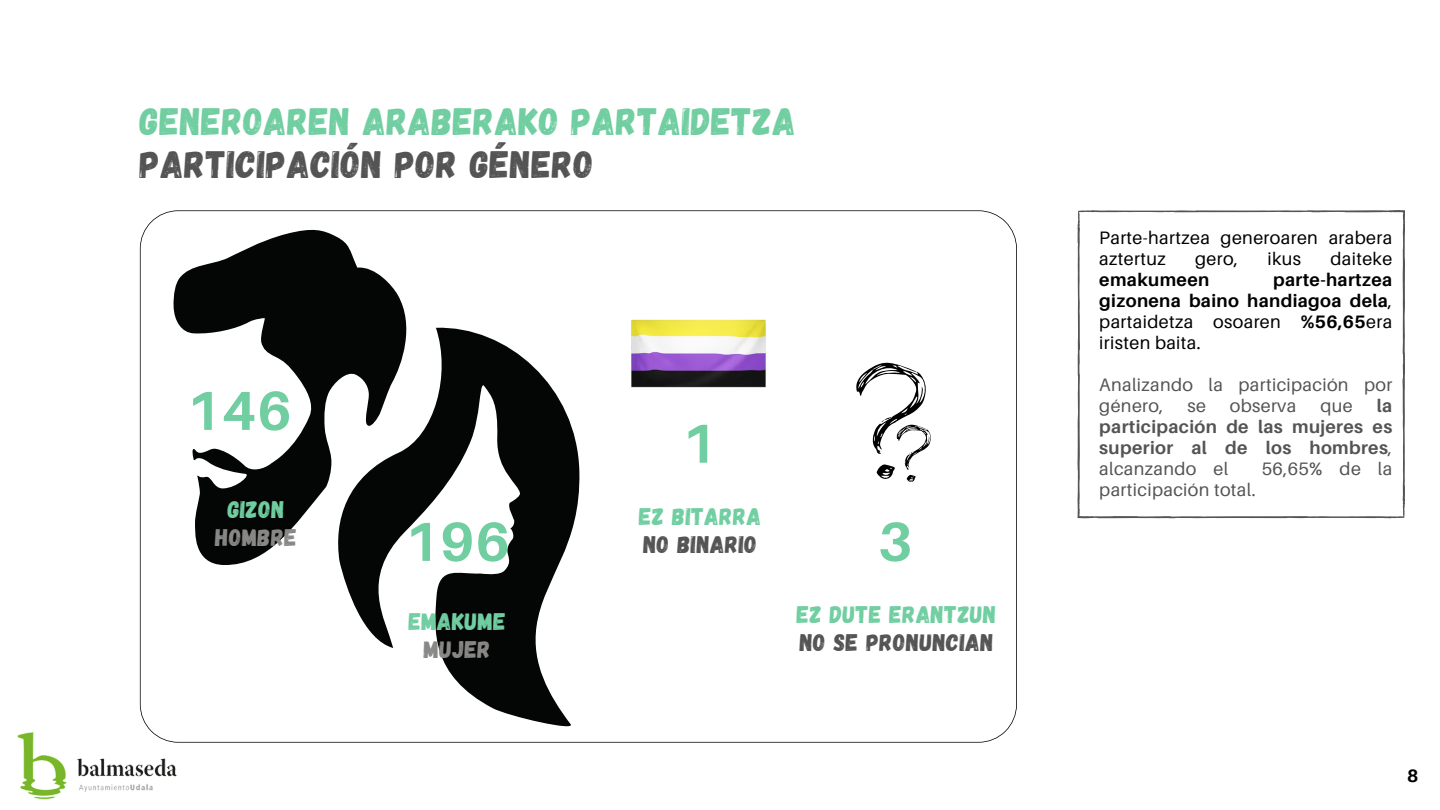
<style>
.page{position:relative;width:1440px;height:810px;background:#fff}
.page>*{position:absolute;margin:0;border:0;box-sizing:border-box;transform-origin:0 0}
.t1{font:700 55px "Aileron";letter-spacing:.02em;color:#70cea1}
.t2{font:38.2px/42.8px "Gagalin";letter-spacing:.02em;color:#70cea1}
.t3{font:24px/28.5px "Gagalin";letter-spacing:.02em;color:#70cea1}
.t4{font:24px/28.5px "Gagalin";letter-spacing:.02em;color:#898887;text-align:center}
.t5{font:700 18px/21px "Aileron";letter-spacing:.02em;color:#000;text-align:justify}
.t6{font:18px/21px "Aileron";letter-spacing:.02em;color:#545454}
.t7{font:700 18px/21px "Aileron";letter-spacing:.02em;color:#545454;text-align:justify}
.t8{font:18px/21px "Aileron";letter-spacing:.02em;color:#000}
.s1{color:#545454}
.s2{color:#70cea1}
.s3{color:#898887}
.s4{font-weight:400}
</style>
<div class="page">
<svg style="left:1077px;top:210px;width:328px;height:308px"></svg>
<svg style="left:140px;top:210px;width:877px;height:533px"></svg>
<img style="left:17px;top:729px;width:163px;height:71px">
<p class="t2" style="left:140px;top:98px;width:657px">GENEROAREN ARABERAKO PARTAIDETZA<br><span class="s1">PARTICIPACIÓN POR GÉNERO</span></p>
<h3 class="t1" style="left:186px;top:377px;width:107px">146</h3>
<h1 class="t4" style="left:215px;top:494px;width:83px"><span class="s2">GIZON<br></span>HOMBRE</h1>
<p class="t1" style="left:405px;top:508px;width:107px">196</p>
<h3 class="t3" style="left:409px;top:606px;width:99px;text-align:center">EMAKUME<br><span class="s3">MUJER</span></h3>
<h3 class="t1" style="left:682px;top:409px;width:36px">1</h3>
<p class="t3" style="left:639px;top:501px;width:123px">EZ BITARRA<br><span class="s1">NO BINARIO</span></p>
<h3 class="t1" style="left:878px;top:508px;width:36px">3</h3>
<p class="t3" style="left:797px;top:599px;width:201px">EZ DUTE ERANTZUN<br><span class="s1">NO SE PRONUNCIAN</span></p>
<p class="t8" style="left:1099px;top:226px;width:294px">Parte-hartzea generoaren arabera aztertuz</p>
<p class="t8" style="left:1195px;top:247px;width:44px">gero,</p>
<p class="t8" style="left:1267px;top:247px;width:35px">ikus</p>
<p class="t8" style="left:1330px;top:247px;width:63px">daiteke</p>
<p class="t5" style="left:1099px;top:268px;width:111px">emakumeen</p>
<p class="t5" style="left:1099px;top:268px;width:294px;text-indent:174px">parte-hartzea gizonena baino handiagoa dela<span class="s4">, partaidetza osoaren</span> %56,65<span class="s4">era iristen baita.</span></p>
<p class="t6" style="left:1099px;top:373px;width:294px">Analizando la participación por género,</p>
<p class="t7" style="left:1099px;top:394px;width:294px;text-indent:277px">la participación de las mujeres es superior al de los hombres<span class="s4">, alcanzando el</span></p>
<p class="t6" style="left:1187px;top:394px;width:20px">se</p>
<p class="t6" style="left:1230px;top:394px;width:68px">observa</p>
<p class="t6" style="left:1320px;top:394px;width:34px">que</p>
<p class="t6" style="left:1262px;top:457px;width:132px">56,65% de la</p>
<p class="t6" style="left:1099px;top:478px;width:158px">participación total.</p>
<h1 class="t5" style="left:1407px;top:765px;width:13px">8</h1>
</div>
